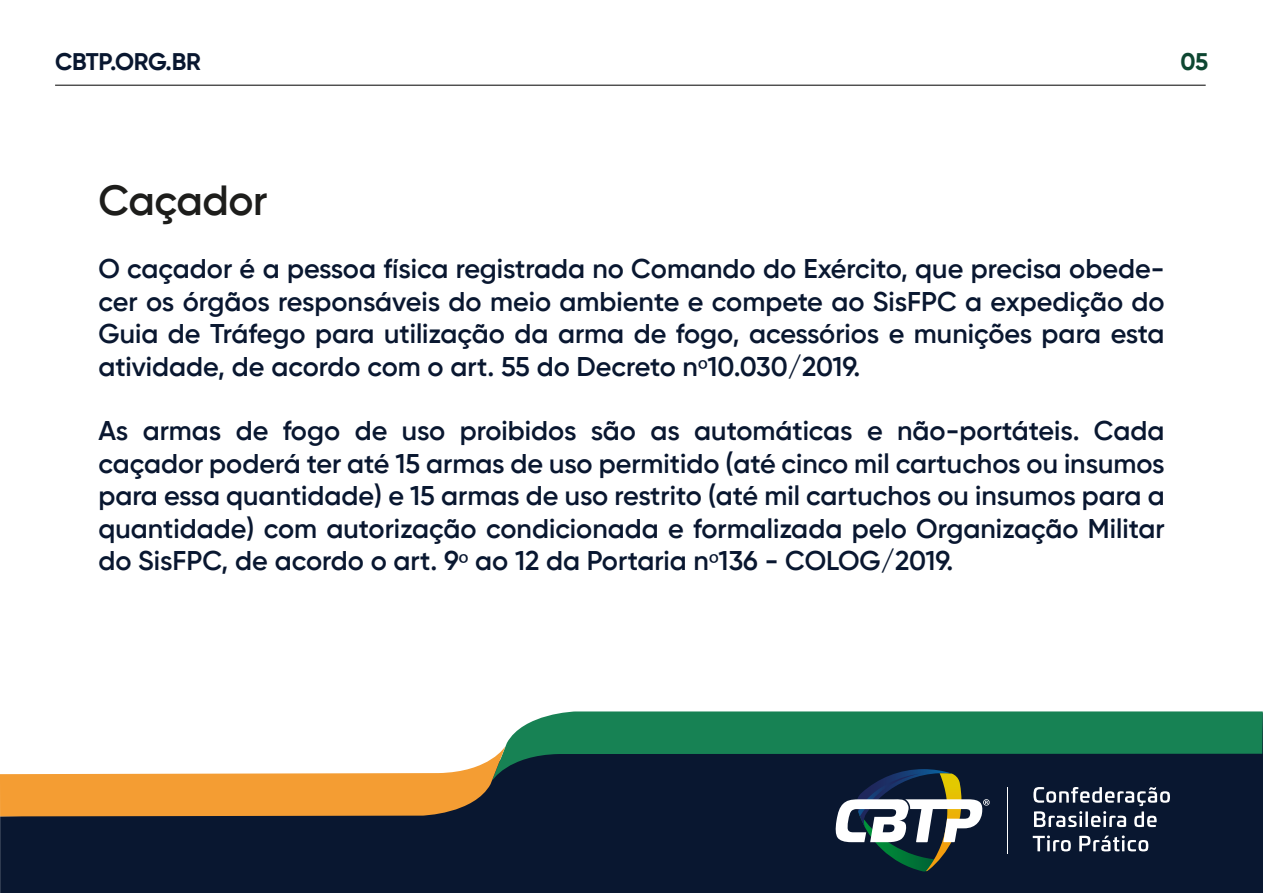
<style>
.page{position:relative;width:1263px;height:893px;background:#fff}
.page>*{position:absolute;margin:0;border:0;box-sizing:border-box;transform-origin:0 0}
.t1{font:600 42px "Gilroy";letter-spacing:-.01em;color:#1d1d1b}
.t2{font:600 27px/32.4px "Gilroy";color:#091730;text-align:justify}
.t3{font:700 24px "Gilroy";letter-spacing:-.015em;color:#091730}
.t4{font:700 24px "Gilroy";color:#0e4732}
.s1{font-family:"Myriad Pro";font-weight:400}
</style>
<div class="page">
<hr style="left:55px;top:85px;width:1151px;height:1px;background:#000">
<div style="left:0;top:781px;width:1263px;height:112px;background:#091730"></div>
<svg style="left:505px;top:711px;width:758px;height:70px;background:#165e4a"></svg>
<svg style="left:0;top:747px;width:505px;height:69px"></svg>
<svg style="left:835px;top:769px;width:155px;height:102px"></svg>
<hr style="left:1007px;top:787px;width:1px;height:66px;background:#fff">
<svg style="left:1033px;top:787px;width:137px;height:40px"></svg>
<svg style="left:1033px;top:835px;width:38px;height:16px"></svg>
<svg style="left:1079px;top:835px;width:69px;height:16px"></svg>
<p class="t3" style="left:55px;top:47px;width:147px">CBTP.ORG.BR</p>
<p class="t4" style="left:1180px;top:47px;width:29px">05</p>
<h1 class="t1" style="left:98px;top:174px;width:171px">Caçador</h1>
<p class="t2" style="left:98px;top:252px;width:1068px">O caçador é a pessoa física registrada no Comando do Exército, que precisa obede&shy;cer os órgãos responsáveis do meio ambiente e compete ao SisFPC a expedição do Guia de Tráfego para utilização da arma de fogo, acessórios e munições para esta atividade, de acordo com o art. 55 do Decreto n<span class="s1">º</span>10.030/2019.</p>
<p class="t2" style="left:98px;top:414px;width:1068px">As armas de fogo de uso proibidos são as automáticas e não-portáteis. Cada caçador poderá ter até 15 armas de uso permitido (até cinco mil cartuchos ou insumos para essa quantidade) e 15 armas de uso restrito (até mil cartuchos ou insumos para a quantidade) com autorização condicionada e formalizada pelo Organização Militar do SisFPC, de acordo o art. 9<span class="s1">º</span> ao 12 da Portaria n<span class="s1">º</span>136 - COLOG/2019.</p>
</div>
